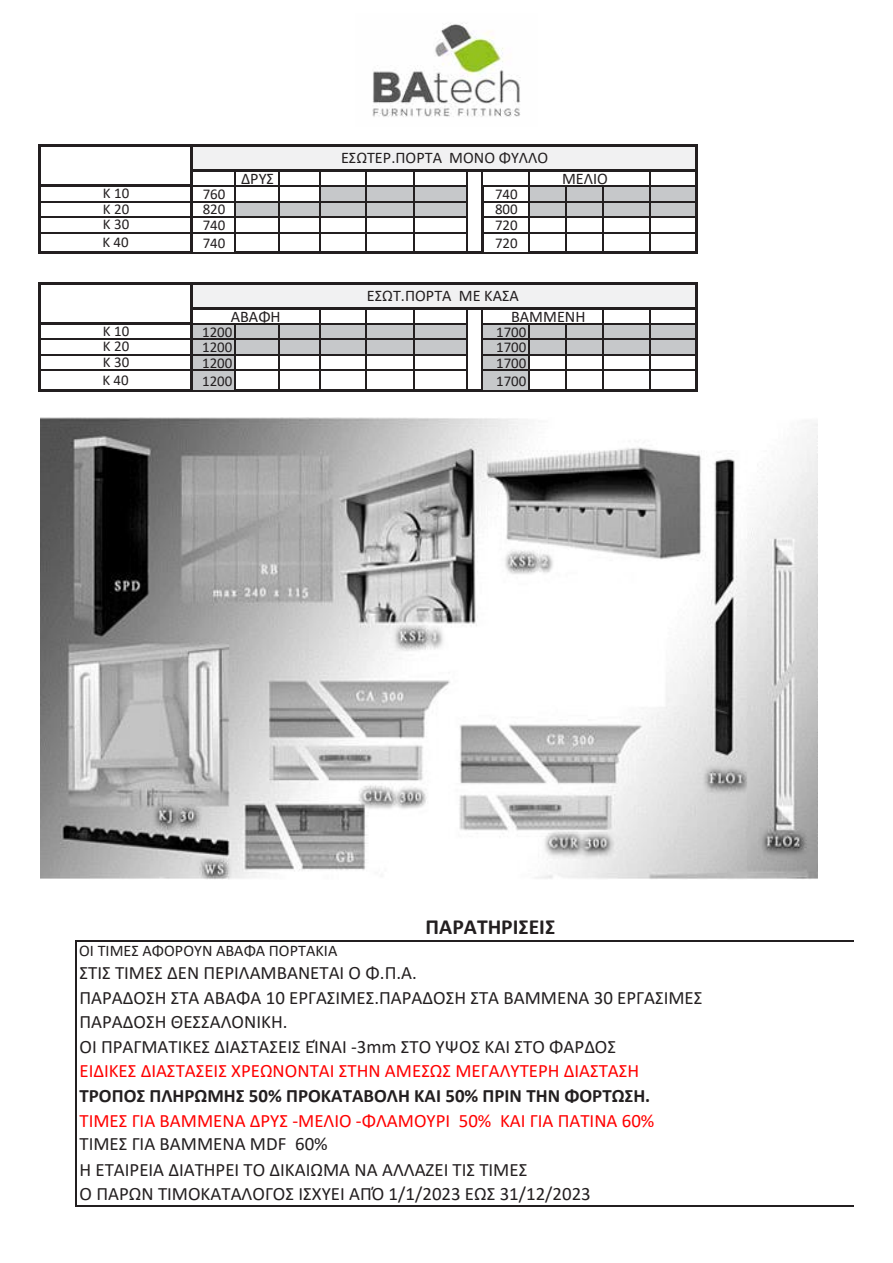
<style>
.page{position:relative;width:893px;height:1263px;background:#fff}
.page>*{position:absolute;margin:0;border:0;box-sizing:border-box;transform-origin:0 0}
.t1{font:700 21.6px "Calibri";color:#231f20}
.t2{font:18.9px/24.5px "Calibri";color:#231f20}
.t3{font:18.9px "Calibri";color:#f00}
.t4{font:700 18.9px "Calibri";color:#231f20}
.t5{font:16.2px "Calibri";color:#231f20}
.t6{font:15px/15.5px "Calibri";color:#231f20;text-align:justify}
</style>
<div class="page">
<div style="left:192px;top:146px;width:505px;height:25px;background:#f1f1f2"></div>
<div style="left:320px;top:186px;width:147px;height:16px;background:#c6c8ca"></div>
<div style="left:529px;top:186px;width:168px;height:16px;background:#c6c8ca"></div>
<div style="left:235px;top:201px;width:232px;height:16px;background:#c6c8ca"></div>
<div style="left:529px;top:201px;width:168px;height:16px;background:#c6c8ca"></div>
<div style="left:192px;top:284px;width:505px;height:25px;background:#f1f1f2"></div>
<div style="left:192px;top:324px;width:275px;height:16px;background:#c6c8ca"></div>
<div style="left:482px;top:324px;width:215px;height:16px;background:#c6c8ca"></div>
<div style="left:192px;top:339px;width:275px;height:16px;background:#c6c8ca"></div>
<div style="left:482px;top:339px;width:215px;height:16px;background:#c6c8ca"></div>
<div style="left:192px;top:355px;width:43px;height:15px;background:#c6c8ca"></div>
<div style="left:482px;top:355px;width:47px;height:15px;background:#c6c8ca"></div>
<div style="left:192px;top:370px;width:43px;height:21px;background:#c6c8ca"></div>
<div style="left:482px;top:370px;width:47px;height:21px;background:#c6c8ca"></div>
<hr style="left:41px;top:185px;width:152px;height:2px;background:#231f20">
<hr style="left:193px;top:185px;width:275px;height:2px;background:#231f20">
<svg style="left:482px;top:172px;width:1px;height:13px"></svg>
<hr style="left:41px;top:201px;width:149px;height:1px;background:#231f20">
<hr style="left:193px;top:201px;width:275px;height:1px;background:#231f20">
<hr style="left:41px;top:216px;width:149px;height:2px;background:#231f20">
<hr style="left:193px;top:216px;width:275px;height:2px;background:#231f20">
<hr style="left:41px;top:232px;width:149px;height:1px;background:#231f20">
<hr style="left:193px;top:232px;width:275px;height:1px;background:#231f20">
<hr style="left:41px;top:252px;width:152px;height:2px;background:#231f20">
<hr style="left:193px;top:252px;width:42px;height:2px;background:#231f20">
<hr style="left:235px;top:252px;width:249px;height:2px;background:#231f20">
<hr style="left:484px;top:252px;width:45px;height:2px;background:#231f20">
<hr style="left:38px;top:145px;width:3px;height:109px;background:#231f20">
<hr style="left:190px;top:147px;width:3px;height:107px;background:#231f20">
<hr style="left:695px;top:147px;width:3px;height:107px;background:#231f20">
<hr style="left:320px;top:172px;width:1px;height:80px;background:#231f20">
<hr style="left:365px;top:172px;width:2px;height:80px;background:#231f20">
<hr style="left:413px;top:172px;width:1px;height:80px;background:#231f20">
<hr style="left:466px;top:172px;width:2px;height:80px;background:#231f20">
<hr style="left:481px;top:185px;width:3px;height:69px;background:#231f20">
<hr style="left:602px;top:187px;width:2px;height:65px;background:#231f20">
<hr style="left:649px;top:172px;width:1px;height:80px;background:#231f20">
<hr style="left:41px;top:323px;width:152px;height:2px;background:#231f20">
<hr style="left:235px;top:172px;width:1px;height:80px;background:#231f20">
<hr style="left:278px;top:172px;width:1px;height:80px;background:#231f20">
<hr style="left:193px;top:323px;width:275px;height:2px;background:#231f20">
<hr style="left:529px;top:172px;width:1px;height:80px;background:#231f20">
<hr style="left:565px;top:187px;width:2px;height:65px;background:#231f20">
<hr style="left:41px;top:339px;width:149px;height:1px;background:#231f20">
<hr style="left:193px;top:339px;width:275px;height:1px;background:#231f20">
<hr style="left:41px;top:354px;width:149px;height:2px;background:#231f20">
<hr style="left:193px;top:354px;width:275px;height:2px;background:#231f20">
<hr style="left:41px;top:370px;width:149px;height:1px;background:#231f20">
<hr style="left:193px;top:370px;width:275px;height:1px;background:#231f20">
<hr style="left:41px;top:390px;width:152px;height:2px;background:#231f20">
<hr style="left:193px;top:390px;width:42px;height:2px;background:#231f20">
<hr style="left:235px;top:390px;width:248px;height:2px;background:#231f20">
<hr style="left:483px;top:390px;width:46px;height:2px;background:#231f20">
<hr style="left:38px;top:283px;width:3px;height:109px;background:#231f20">
<hr style="left:190px;top:285px;width:3px;height:107px;background:#231f20">
<hr style="left:695px;top:285px;width:3px;height:107px;background:#231f20">
<hr style="left:235px;top:325px;width:1px;height:65px;background:#231f20">
<hr style="left:278px;top:325px;width:1px;height:65px;background:#231f20">
<hr style="left:320px;top:310px;width:1px;height:80px;background:#231f20">
<hr style="left:365px;top:310px;width:2px;height:80px;background:#231f20">
<hr style="left:413px;top:310px;width:1px;height:80px;background:#231f20">
<hr style="left:466px;top:310px;width:2px;height:80px;background:#231f20">
<hr style="left:482px;top:310px;width:1px;height:80px;background:#231f20">
<hr style="left:529px;top:325px;width:1px;height:65px;background:#231f20">
<hr style="left:649px;top:310px;width:1px;height:80px;background:#231f20">
<hr style="left:565px;top:325px;width:2px;height:65px;background:#231f20">
<hr style="left:602px;top:310px;width:2px;height:80px;background:#231f20">
<hr style="left:76px;top:940px;width:1px;height:193px;background:#231f20">
<hr style="left:41px;top:145px;width:657px;height:2px;background:#231f20">
<hr style="left:193px;top:169px;width:505px;height:3px;background:#231f20">
<hr style="left:484px;top:185px;width:211px;height:2px;background:#231f20">
<hr style="left:484px;top:201px;width:211px;height:1px;background:#231f20">
<hr style="left:484px;top:216px;width:211px;height:2px;background:#231f20">
<hr style="left:484px;top:232px;width:211px;height:1px;background:#231f20">
<hr style="left:529px;top:252px;width:169px;height:2px;background:#231f20">
<hr style="left:41px;top:283px;width:657px;height:2px;background:#231f20">
<hr style="left:193px;top:307px;width:505px;height:3px;background:#231f20">
<hr style="left:483px;top:323px;width:212px;height:2px;background:#231f20">
<hr style="left:483px;top:339px;width:212px;height:1px;background:#231f20">
<hr style="left:483px;top:354px;width:212px;height:2px;background:#231f20">
<hr style="left:483px;top:370px;width:212px;height:1px;background:#231f20">
<hr style="left:529px;top:390px;width:169px;height:2px;background:#231f20">
<hr style="left:77px;top:940px;width:776px;height:1px;background:#231f20">
<img style="left:41px;top:417px;width:776px;height:462px">
<hr style="left:76px;top:1132px;width:1px;height:74px;background:#231f20">
<hr style="left:77px;top:1205px;width:776px;height:1px;background:#231f20">
<img style="left:372px;top:23px;width:149px;height:94px">
<p class="t5" style="left:341px;top:146px;width:209px">ΕΣΩΤΕΡ.ΠΟΡΤΑ ΜΟΝΟ ΦΥΛΛΟ</p>
<p class="t6" style="left:103px;top:185px;width:28px">Κ 10<br>Κ 20<br>Κ 30</p>
<p class="t6" style="left:102px;top:234px;width:28px">Κ 40</p>
<p class="t6" style="left:103px;top:323px;width:28px">Κ 10<br>Κ 20<br>Κ 30</p>
<p class="t6" style="left:102px;top:372px;width:28px">Κ 40</p>
<p class="t5" style="left:241px;top:167px;width:34px">ΔΡΥΣ</p>
<p class="t5" style="left:562px;top:167px;width:47px">ΜΕΛΙΟ</p>
<p class="t6" style="left:203px;top:186px;width:24px">760</p>
<p class="t6" style="left:495px;top:186px;width:24px">740</p>
<p class="t6" style="left:203px;top:201px;width:24px">820</p>
<p class="t6" style="left:495px;top:201px;width:24px">800</p>
<p class="t6" style="left:203px;top:217px;width:24px">740</p>
<p class="t6" style="left:495px;top:217px;width:24px">720</p>
<p class="t6" style="left:203px;top:235px;width:24px">740</p>
<p class="t6" style="left:495px;top:235px;width:24px">720</p>
<p class="t5" style="left:367px;top:284px;width:153px">ΕΣΩΤ.ΠΟΡΤΑ ΜΕ ΚΑΣΑ</p>
<p class="t5" style="left:231px;top:305px;width:51px">ΑΒΑΦΗ</p>
<p class="t5" style="left:511px;top:305px;width:76px">ΒΑΜΜΕΝΗ</p>
<p class="t6" style="left:202px;top:324px;width:32px">1200</p>
<p class="t6" style="left:496px;top:324px;width:32px">1700</p>
<p class="t6" style="left:202px;top:339px;width:32px">1200</p>
<p class="t6" style="left:496px;top:339px;width:32px">1700</p>
<p class="t6" style="left:202px;top:355px;width:32px">1200</p>
<p class="t6" style="left:496px;top:355px;width:32px">1700</p>
<p class="t6" style="left:202px;top:373px;width:32px">1200</p>
<p class="t6" style="left:496px;top:373px;width:32px">1700</p>
<p class="t1" style="left:426px;top:911px;width:131px">ΠΑΡΑΤΗΡΙΣΕΙΣ</p>
<p class="t5" style="left:79px;top:939px;width:260px">ΟΙ ΤΙΜΕΣ ΑΦΟΡΟΥΝ ΑΒΑΦΑ ΠΟΡΤΑΚΙΑ</p>
<p class="t2" style="left:80px;top:960px;width:339px">ΣΤΙΣ ΤΙΜΕΣ ΔΕΝ ΠΕΡΙΛΑΜΒΑΝΕΤΑΙ Ο Φ.Π.Α.</p>
<p class="t2" style="left:80px;top:985px;width:624px">ΠΑΡΑΔΟΣΗ ΣΤΑ ΑΒΑΦΑ 10 ΕΡΓΑΣΙΜΕΣ.ΠΑΡΑΔΟΣΗ ΣΤΑ ΒΑΜΜΕΝΑ 30 ΕΡΓΑΣΙΜΕΣ<br>ΠΑΡΑΔΟΣΗ ΘΕΣΣΑΛΟΝΙΚΗ.</p>
<p class="t2" style="left:80px;top:1034px;width:538px">ΟΙ ΠΡΑΓΜΑΤΙΚΕΣ ΔΙΑΣΤΑΣΕΙΣ ΕΊΝΑΙ -3mm ΣΤΟ ΥΨΟΣ ΚΑΙ ΣΤΟ ΦΑΡΔΟΣ</p>
<p class="t3" style="left:80px;top:1058px;width:561px">ΕΙΔΙΚΕΣ ΔΙΑΣΤΑΣΕΙΣ ΧΡΕΩΝΟΝΤΑΙ ΣΤΗΝ ΑΜΕΣΩΣ ΜΕΓΑΛΥΤΕΡΗ ΔΙΑΣΤΑΣΗ</p>
<p class="t4" style="left:80px;top:1082px;width:572px">ΤΡΟΠΟΣ ΠΛΗΡΩΜΗΣ 50% ΠΡΟΚΑΤΑΒΟΛΗ ΚΑΙ 50% ΠΡΙΝ ΤΗΝ ΦΟΡΤΩΣΗ.</p>
<p class="t3" style="left:80px;top:1107px;width:576px">ΤΙΜΕΣ ΓΙΑ ΒΑΜΜΕΝΑ ΔΡΥΣ -ΜΕΛΙΟ -ΦΛΑΜΟΥΡΙ 50% ΚΑΙ ΓΙΑ ΠΑΤΙΝΑ 60%</p>
<p class="t2" style="left:80px;top:1131px;width:250px">ΤΙΜΕΣ ΓΙΑ ΒΑΜΜΕΝΑ MDF 60%</p>
<p class="t2" style="left:80px;top:1157px;width:513px">Η ΕΤΑΙΡΕΙΑ ΔΙΑΤΗΡΕΙ ΤΟ ΔΙΚΑΙΩΜΑ ΝΑ ΑΛΛΑΖΕΙ ΤΙΣ ΤΙΜΕΣ<br>Ο ΠΑΡΩΝ ΤΙΜΟΚΑΤΑΛΟΓΟΣ ΙΣΧΥΕΙ ΑΠΌ 1/1/2023 ΕΩΣ 31/12/2023</p>
</div>
